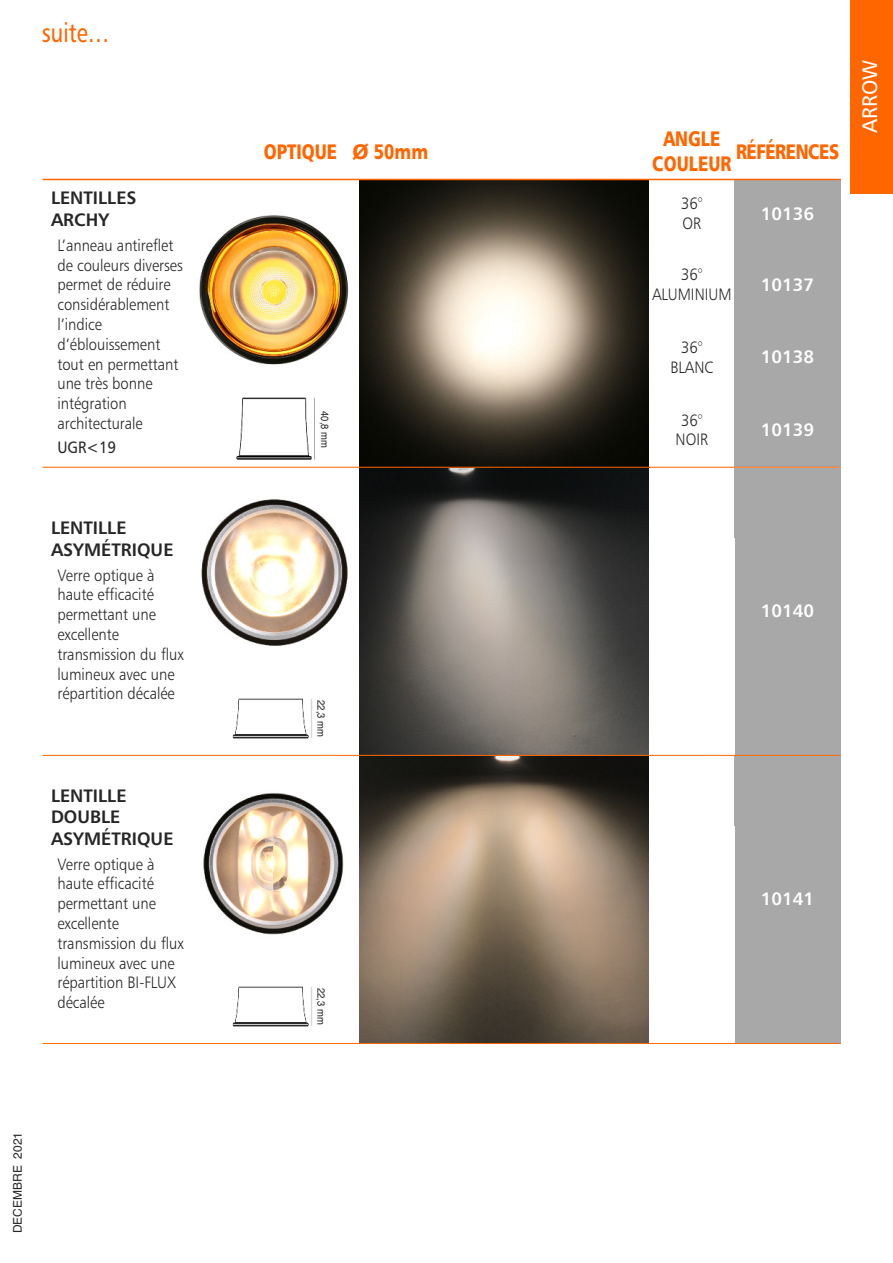
<style>
.page{position:relative;width:893px;height:1263px;background:#fff}
.page>*{position:absolute;margin:0;border:0;box-sizing:border-box;transform-origin:0 0}
.t1{font:27px "Humanist 777 BT Roman B";color:#f60;scale:.8 1}
.t2{font:21px/25.2px "Humanist 777 BT Black B";color:#f60;text-align:center;scale:.8 1}
.t3{font:21px "Humanist 777 BT Black B";letter-spacing:-.025em;color:#f60;scale:.8 1}
.t4{font:21px "Humanist 777 BT Roman B";color:#fff}
.t5{font:18px/21.6px "Humanist 777 BT Bold B";color:#272627}
.t6{font:18px "Humanist 777 BT Bold B";color:#fff}
.t7{font:16.5px/19.8px "Humanist 777 BT Light B";color:#272627;scale:.9 1}
.t8{font:16.5px "Humanist 777 BT Roman B";color:#272627;scale:.9 1}
.t9{font:12px "Helvetica";color:#272627}
.t10{font:10.5px "Helvetica";color:#272627;scale:.9 1}
</style>
<div class="page">
<div style="left:850px;top:0;width:42px;height:194px;background:#f60"></div>
<img style="left:199px;top:215px;width:150px;height:150px">
<img style="left:359px;top:180px;width:290px;height:287px">
<div style="left:734px;top:179px;width:107px;height:71px;background:#a9a8a9"></div>
<div style="left:734px;top:250px;width:107px;height:72px;background:#a9a8a9"></div>
<div style="left:734px;top:322px;width:107px;height:73px;background:#a9a8a9"></div>
<img style="left:236px;top:397px;width:79px;height:63px">
<div style="left:734px;top:395px;width:107px;height:72px;background:#a9a8a9"></div>
<hr style="left:43px;top:179px;width:798px;height:1px;background:#f60">
<hr style="left:43px;top:467px;width:798px;height:1px;background:#f60">
<img style="left:201px;top:499px;width:147px;height:147px">
<svg style="left:359px;top:468px;width:290px;height:287px;background:#5d5a56"></svg>
<div style="left:734px;top:468px;width:107px;height:287px;background:#a9a8a9"></div>
<img style="left:232px;top:698px;width:80px;height:41px">
<hr style="left:43px;top:755px;width:798px;height:1px;background:#f60">
<img style="left:203px;top:793px;width:141px;height:142px">
<svg style="left:359px;top:756px;width:290px;height:287px;background:#7f6e5d"></svg>
<div style="left:734px;top:756px;width:107px;height:287px;background:#a9a8a9"></div>
<img style="left:232px;top:986px;width:80px;height:41px">
<hr style="left:43px;top:1043px;width:798px;height:1px;background:#f60">
<h1 class="t1" style="left:42px;top:22px;width:86px">suite…</h1>
<p class="t5" style="left:51px;top:189px;width:87px">LENTILLES<br>ARCHY</p>
<p class="t7" style="left:57px;top:236px;width:141px">L’anneau antireflet de couleurs diverses permet de réduire considérablement l’indice d’éblouissement tout en permettant une très bonne intégration architecturale</p>
<p class="t8" style="left:57px;top:441px;width:67px">UGR&lt;19</p>
<p class="t5" style="left:51px;top:519px;width:124px">LENTILLE<br>ASYMÉTRIQUE</p>
<p class="t7" style="left:57px;top:566px;width:142px">Verre optique à haute efficacité permettant une excellente transmission du flux lumineux avec une répartition décalée</p>
<p class="t5" style="left:51px;top:786px;width:124px">LENTILLE<br>DOUBLE<br>ASYMÉTRIQUE</p>
<p class="t7" style="left:57px;top:855px;width:142px">Verre optique à haute efficacité permettant une excellente transmission du flux lumineux avec une répartition BI-FLUX décalée</p>
<p class="t9" style="left:11px;top:1233px;width:103px;rotate:-90deg">DECEMBRE 2021</p>
<p class="t2" style="left:264px;top:141px;width:207px">OPTIQUE Ø 50mm</p>
<p class="t2" style="left:652px;top:128px;width:101px">ANGLE<br>COULEUR</p>
<p class="t3" style="left:736px;top:143px;width:130px">RÉFÉRENCES</p>
<p class="t7" style="left:681px;top:195px;width:25px">36°<br>OR</p>
<p class="t6" style="left:761px;top:206px;width:55px">10136</p>
<p class="t7" style="left:652px;top:266px;width:90px;text-align:center">36°<br>ALUMINIUM</p>
<p class="t6" style="left:761px;top:277px;width:55px">10137</p>
<p class="t10" style="left:331px;top:411px;width:42px;rotate:90deg">40,8 mm</p>
<p class="t7" style="left:670px;top:339px;width:49px;text-align:center">36°<br>BLANC</p>
<p class="t6" style="left:761px;top:350px;width:55px">10138</p>
<p class="t7" style="left:676px;top:411px;width:38px;text-align:center">36°<br>NOIR</p>
<p class="t6" style="left:761px;top:422px;width:55px">10139</p>
<p class="t4" style="left:861px;top:133px;width:75px;rotate:-90deg">ARROW</p>
<p class="t10" style="left:327px;top:700px;width:42px;rotate:90deg">22,3 mm</p>
<p class="t10" style="left:327px;top:988px;width:42px;rotate:90deg">22,3 mm</p>
<p class="t6" style="left:761px;top:603px;width:55px">10140</p>
<p class="t6" style="left:761px;top:891px;width:55px">10141</p>
</div>
